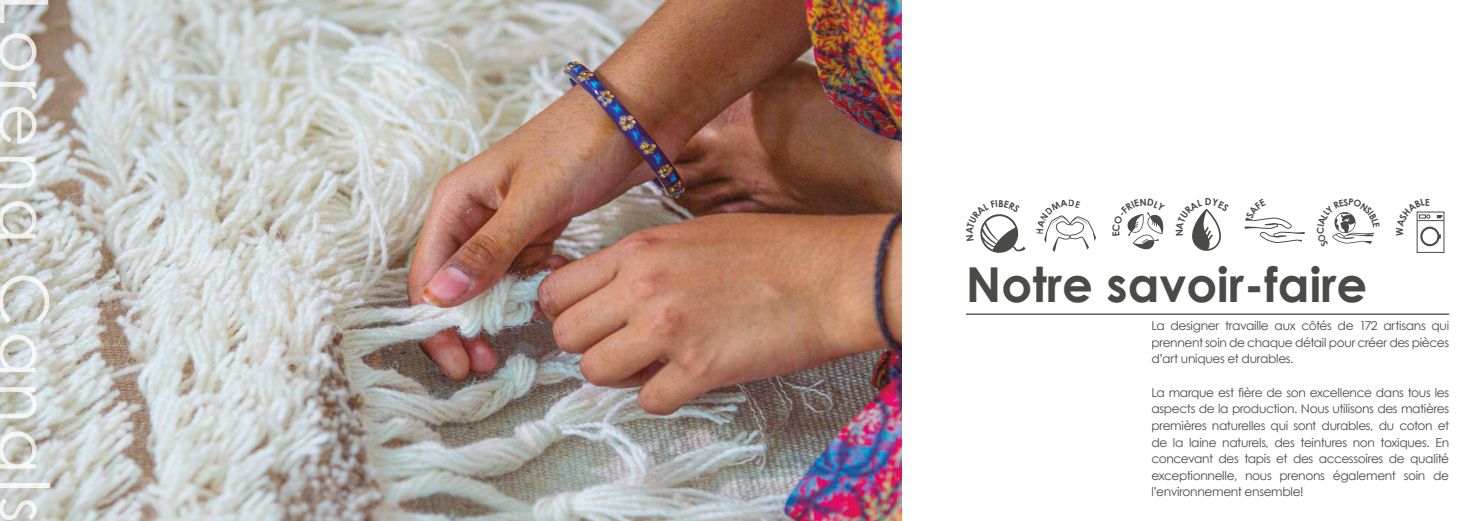
<style>
.page{position:relative;width:1474px;height:521px;background:#fff}
.page>*{position:absolute;margin:0;border:0;box-sizing:border-box;transform-origin:0 0}
.t1{font:67.38px "Century Gothic";letter-spacing:.07em;color:#e3e3e3}
.t2{font:700 48.12px "Century Gothic";color:#4a4a49}
.t3{font:12.25px/16.6px "Century Gothic";letter-spacing:-.03em;color:#4a4a49;text-align:justify}
.t4{font:700 9.62px "Century Gothic";color:#4a4a49}
</style>
<div class="page">
<img style="left:0;top:0;width:901px;height:521px">
<hr style="left:965px;top:313px;width:484px;height:2px;background:#4a4a49">
<div style="left:1416px;top:212px;width:28px;height:41px;border:1px solid #4a4a49"></div>
<svg style="left:980px;top:214px;width:45px;height:39px"></svg>
<svg style="left:1044px;top:215px;width:52px;height:37px"></svg>
<svg style="left:1127px;top:212px;width:37px;height:37px"></svg>
<svg style="left:1192px;top:208px;width:29px;height:43px"></svg>
<svg style="left:1244px;top:217px;width:60px;height:26px"></svg>
<svg style="left:1332px;top:212px;width:43px;height:32px"></svg>
<svg style="left:1416px;top:211px;width:27px;height:35px"></svg>
<h1 class="t1" style="left:65px;top:-6px;width:530px;rotate:90deg">Lorena Canals</h1>
<p class="t4" style="left:1204px;top:196px;width:8px">D</p>
<h2 class="t2" style="left:965px;top:254px;width:403px">Notre savoir-faire</h2>
<p class="t3" style="left:1151px;top:317px;width:299px">La designer travaille aux côtés de 172 artisans qui prennent soin de chaque détail pour créer des pièces d’art uniques et durables.</p>
<p class="t3" style="left:1151px;top:384px;width:299px">La marque est fière de son excellence dans tous les aspects de la production. Nous utilisons des matières premières naturelles qui sont durables, du coton et de la laine naturels, des teintures non toxiques. En concevant des tapis et des accessoires de qualité exceptionnelle, nous prenons également soin de l’environnement ensemble!</p>
</div>
